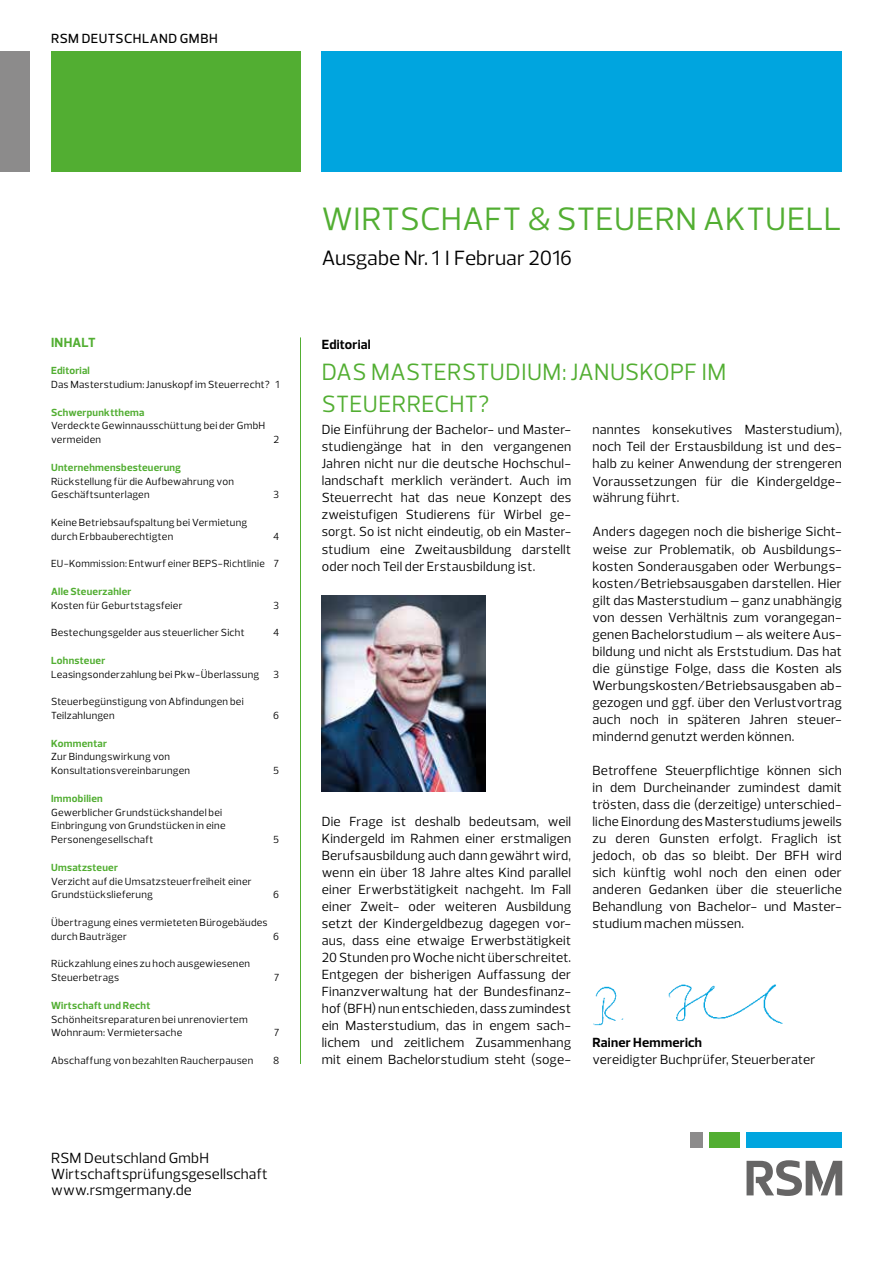
<style>
.page{position:relative;width:893px;height:1263px;background:#fff}
.page>*{position:absolute;margin:0;border:0;box-sizing:border-box;transform-origin:0 0}
.t1{font:33px "Prelo";letter-spacing:.015em;color:#52ae32}
.t2{font:24px/31.5px "Prelo";letter-spacing:.015em;color:#52ae32}
.t3{font:21px "Prelo";color:#000}
.t4{font:15px/15.9px "Prelo";letter-spacing:.015em;color:#000}
.t5{font:13.5px/17px "Prelo";letter-spacing:.015em;color:#000}
.t6{font:700 13.5px "Prelo";letter-spacing:.015em;color:#000}
.t7{font:500 13.5px "Prelo";letter-spacing:.035em;color:#000}
.t8{font:700 13.5px "Prelo";letter-spacing:.015em;color:#52ae32}
.t9{font:10.5px/13.8px "Prelo";letter-spacing:.025em;color:#000}
.t10{font:700 10.5px "Prelo";letter-spacing:.025em;color:#52ae32}
</style>
<div class="page">
<div style="left:746px;top:1132px;width:96px;height:16px;background:#00a5df"></div>
<div style="left:690px;top:1132px;width:12px;height:16px;background:#8c8b8b"></div>
<div style="left:709px;top:1132px;width:31px;height:16px;background:#52ae32"></div>
<svg style="left:746px;top:1160px;width:96px;height:36px"></svg>
<div style="left:0;top:51px;width:30px;height:120px;background:#8c8b8b"></div>
<div style="left:51px;top:51px;width:249px;height:120px;background:#52ae32"></div>
<div style="left:322px;top:51px;width:520px;height:120px;background:#00a5df"></div>
<hr style="left:300px;top:337px;width:1px;height:727px;background:#52ae32">
<img style="left:322px;top:595px;width:163px;height:197px">
<img style="left:593px;top:984px;width:190px;height:42px">
<p class="t7" style="left:51px;top:30px;width:166px">RSM DEUTSCHLAND GMBH</p>
<p class="t8" style="left:51px;top:334px;width:46px">INHALT</p>
<p class="t10" style="left:51px;top:364px;width:40px">Editorial</p>
<p class="t9" style="left:51px;top:378px;width:230px">Das Masterstudium: Januskopf im Steuerrecht? 1</p>
<p class="t10" style="left:51px;top:406px;width:95px">Schwerpunktthema</p>
<p class="t9" style="left:51px;top:419px;width:214px">Verdeckte Gewinnausschüttung bei der GmbH vermeiden</p>
<p class="t9" style="left:273px;top:433px;width:7px">2</p>
<p class="t10" style="left:51px;top:461px;width:132px">Unternehmensbesteuerung</p>
<p class="t9" style="left:51px;top:474px;width:185px">Rückstellung für die Aufbewahrung von<br>Geschäftsunterlagen</p>
<p class="t9" style="left:273px;top:488px;width:7px">3</p>
<p class="t9" style="left:51px;top:516px;width:198px">Keine Betriebsaufspaltung bei Vermietung durch Erbbauberechtigten</p>
<p class="t9" style="left:273px;top:529px;width:8px">4</p>
<p class="t9" style="left:51px;top:557px;width:230px">EU -Kommission: Entwurf einer BEPS-Richtlinie 7</p>
<p class="t10" style="left:51px;top:585px;width:82px">Alle Steuerzahler</p>
<p class="t9" style="left:51px;top:598px;width:133px">Kosten für Geburtstagsfeier</p>
<p class="t9" style="left:273px;top:598px;width:7px">3</p>
<p class="t9" style="left:51px;top:626px;width:195px">Bestechungsgelder aus steuerlicher Sicht</p>
<p class="t9" style="left:273px;top:626px;width:8px">4</p>
<p class="t10" style="left:51px;top:654px;width:56px">Lohnsteuer</p>
<p class="t9" style="left:51px;top:667px;width:210px">Leasingsonderzahlung bei Pkw-Überlassung</p>
<p class="t9" style="left:273px;top:667px;width:7px">3</p>
<p class="t9" style="left:51px;top:695px;width:194px">Steuerbegünstigung von Abfindungen bei<br>Teilzahlungen</p>
<p class="t9" style="left:273px;top:709px;width:7px">6</p>
<p class="t10" style="left:51px;top:737px;width:57px">Kommentar</p>
<p class="t9" style="left:51px;top:750px;width:140px">Zur Bindungswirkung von<br>Konsultationsvereinbarungen</p>
<p class="t10" style="left:51px;top:792px;width:53px">Immobilien</p>
<p class="t9" style="left:51px;top:805px;width:176px">Gewerblicher Grundstückshandel bei -Einbringung von Grundstücken in eine<br>Personengesellschaft</p>
<p class="t10" style="left:51px;top:861px;width:68px">Umsatzsteuer</p>
<p class="t9" style="left:51px;top:874px;width:202px">Verzicht auf die Umsatzsteuerfreiheit einer<br>Grundstückslieferung</p>
<p class="t9" style="left:273px;top:764px;width:7px">5</p>
<p class="t9" style="left:273px;top:833px;width:7px">5</p>
<p class="t9" style="left:273px;top:888px;width:7px">6</p>
<p class="t9" style="left:51px;top:916px;width:218px">Übertragung eines vermieteten Bürogebäudes durch Bauträger</p>
<p class="t9" style="left:273px;top:929px;width:7px">6</p>
<p class="t9" style="left:51px;top:957px;width:201px">Rückzahlung eines zu hoch ausgewiesenen<br>Steuerbetrags</p>
<p class="t10" style="left:51px;top:999px;width:101px">Wirtschaft und Recht</p>
<p class="t9" style="left:51px;top:1012px;width:198px">Schönheitsreparaturen bei unrenoviertem<br>Wohnraum: Vermietersache</p>
<p class="t9" style="left:274px;top:971px;width:7px">7</p>
<p class="t9" style="left:274px;top:1026px;width:7px">7</p>
<p class="t9" style="left:51px;top:1053px;width:204px">Abschaffung von bezahlten Raucherpausen</p>
<p class="t9" style="left:273px;top:1053px;width:8px">8</p>
<p class="t4" style="left:51px;top:1150px;width:218px">RSM Deutschland GmbH<br>Wirtschaftsprüfungsgesellschaft www.rsmgermany.de</p>
<h1 class="t1" style="left:322px;top:199px;width:521px">Wirtschaft &amp; Steuern Aktuell</h1>
<h3 class="t3" style="left:322px;top:245px;width:252px">Ausgabe Nr. 1 I Februar 2016</h3>
<p class="t6" style="left:322px;top:336px;width:51px">Editorial</p>
<h2 class="t2" style="left:322px;top:357px;width:403px">Das Masterstudium: Januskopf im<br>Steuerrecht?</h2>
<p class="t5" style="left:322px;top:421px;width:251px;text-align:justify">Die Einführung der Bachelor- und Master&shy;studiengänge hat in den vergangenen Jahren nicht nur die deutsche Hochschul&shy;landschaft merklich verändert. Auch im Steuerrecht hat das neue Konzept des zweistufigen Studierens für Wirbel ge&shy;sorgt. So ist nicht eindeutig, ob ein Master&shy;studium eine Zweitausbildung darstellt oder noch Teil der Erstausbildung ist.</p>
<p class="t5" style="left:592px;top:421px;width:251px;text-align:justify">nanntes konsekutives Masterstudium), noch Teil der Erstausbildung ist und des&shy;halb zu keiner Anwendung der strengeren Voraussetzungen für die Kindergeldge&shy;währung führt.</p>
<p class="t5" style="left:592px;top:523px;width:251px">Anders dagegen noch die bisherige Sicht&shy;weise zur Problematik, ob Ausbildungs&shy;kosten Sonderausgaben oder Werbungs&shy;kosten/Betriebsausgaben darstellen. Hier gilt das Masterstudium – ganz unabhängig von dessen Verhältnis zum vorangegan&shy;genen Bachelorstudium – als weitere Aus&shy;bildung und nicht als Erststudium. Das hat die günstige Folge, dass die Kosten als Werbungskosten/Betriebsausgaben ab&shy;gezogen und ggf. über den Verlustvortrag auch noch in späteren Jahren steuer&shy;mindernd genutzt werden können.</p>
<p class="t5" style="left:592px;top:762px;width:251px">Betroffene Steuerpflichtige können sich in dem Durcheinander zumindest damit trösten, dass die (derzeitige) unterschied&shy;liche Einordung des Masterstudiums jeweils zu deren Gunsten erfolgt. Fraglich ist jedoch, ob das so bleibt. Der BFH wird sich künftig wohl noch den einen oder anderen Gedanken über die steuerliche Behandlung von Bachelor- und Master&shy;studium machen müssen.</p>
<p class="t5" style="left:322px;top:813px;width:251px">Die Frage ist deshalb bedeutsam, weil -Kindergeld im Rahmen einer erstmaligen Berufsausbildung auch dann gewährt wird, wenn ein über 18 Jahre altes Kind parallel einer Erwerbstätigkeit nachgeht. Im Fall einer Zweit- oder weiteren Ausbildung setzt der Kindergeldbezug dagegen vor&shy;aus, dass eine etwaige Erwerbstätigkeit 20 Stunden pro Woche nicht überschreitet.<br>Entgegen der bisherigen Auffassung der Finanzverwaltung hat der Bundesfinanz&shy;hof (BFH) nun entschieden, dass zumindest ein Masterstudium, das in engem sach&shy;lichem und zeitlichem Zusammenhang mit einem Bachelorstudium steht (soge-</p>
<p class="t6" style="left:592px;top:1034px;width:111px">Rainer Hemmerich</p>
<p class="t5" style="left:592px;top:1051px;width:224px">vereidigter Buchprüfer, Steuerberater</p>
</div>
